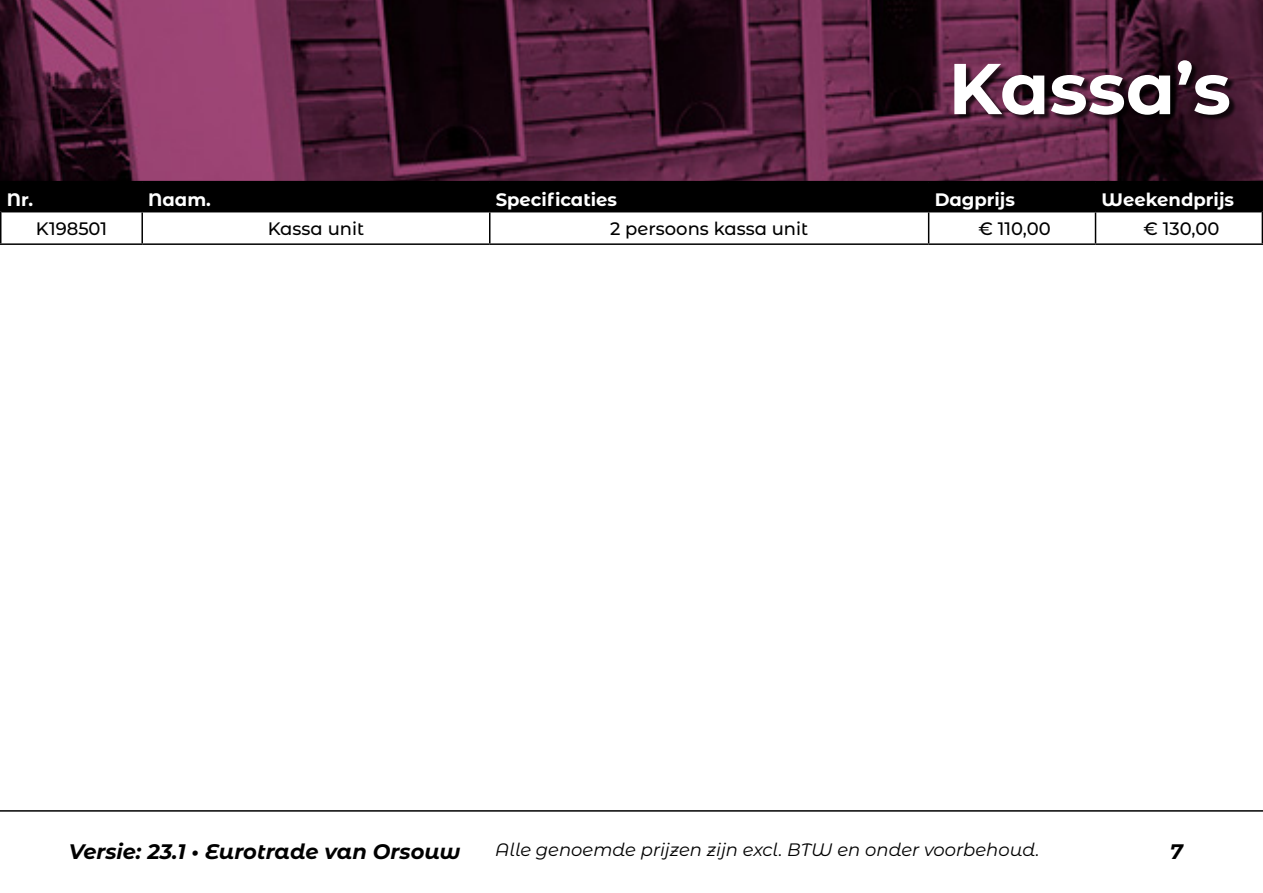
<style>
.page{position:relative;width:1263px;height:893px;background:#fff}
.page>*{position:absolute;margin:0;border:0;box-sizing:border-box;transform-origin:0 0}
.Paragraph_Style_2{font:700 71.85px "Montserrat Alternates";color:#fff}
.t1{font:italic 700 21px "Montserrat Alternates";color:#000}
.t2{font:italic 18px "Montserrat Alternates";color:#000}
.t3{font:500 18px "Montserrat Alternates";color:#000}
.t4{font:700 18px "Montserrat Alternates";color:#fff}
</style>
<div class="page">
<hr style="left:0;top:810px;width:1263px;height:2px;background:#000">
<img style="left:0;top:0;width:1263px;height:181px">
<div style="left:956px;top:62px;width:281px;height:60px;background:#000;opacity:.75"></div>
<hr style="left:0;top:181px;width:142px;height:2px;background:#000">
<hr style="left:142px;top:181px;width:348px;height:2px;background:#000">
<hr style="left:490px;top:181px;width:439px;height:2px;background:#000">
<hr style="left:929px;top:181px;width:166px;height:2px;background:#000">
<hr style="left:1095px;top:181px;width:168px;height:2px;background:#000">
<hr style="left:0;top:243px;width:142px;height:2px;background:#000">
<hr style="left:142px;top:243px;width:348px;height:2px;background:#000">
<hr style="left:490px;top:243px;width:439px;height:2px;background:#000">
<hr style="left:929px;top:243px;width:166px;height:2px;background:#000">
<hr style="left:1095px;top:243px;width:168px;height:2px;background:#000">
<div style="left:0;top:183px;width:1261px;height:29px;background:#000"></div>
<hr style="left:1261px;top:183px;width:2px;height:29px;background:#000">
<hr style="left:0;top:212px;width:1px;height:31px;background:#000">
<hr style="left:141px;top:212px;width:2px;height:31px;background:#000">
<hr style="left:489px;top:212px;width:1px;height:31px;background:#000">
<hr style="left:928px;top:212px;width:1px;height:31px;background:#000">
<hr style="left:1095px;top:212px;width:1px;height:31px;background:#000">
<hr style="left:1261px;top:212px;width:2px;height:31px;background:#000">
<p class="Paragraph_Style_2" style="left:948px;top:37px;width:284px">Kassa’s</p>
<p class="t4" style="left:7px;top:186px;width:28px">Nr.</p>
<p class="t4" style="left:148px;top:186px;width:64px">Naam.</p>
<p class="t4" style="left:496px;top:186px;width:123px">Specificaties</p>
<p class="t4" style="left:935px;top:186px;width:82px">Dagprijs</p>
<p class="t4" style="left:1101px;top:186px;width:134px">Weekendprijs</p>
<p class="t3" style="left:36px;top:216px;width:73px">K198501</p>
<p class="t3" style="left:268px;top:216px;width:98px">Kassa unit</p>
<p class="t3" style="left:610px;top:216px;width:200px">2 persoons kassa unit</p>
<p class="t3" style="left:978px;top:216px;width:74px">€ 110,00</p>
<p class="t3" style="left:1143px;top:216px;width:77px">€ 130,00</p>
<p class="t1" style="left:69px;top:837px;width:393px">Versie: 23.1 • Eurotrade van Orsouw</p>
<p class="t2" style="left:495px;top:838px;width:546px">Alle genoemde prijzen zijn excl. BTW en onder voorbehoud.</p>
<p class="t1" style="left:1170px;top:837px;width:15px">7</p>
</div>
